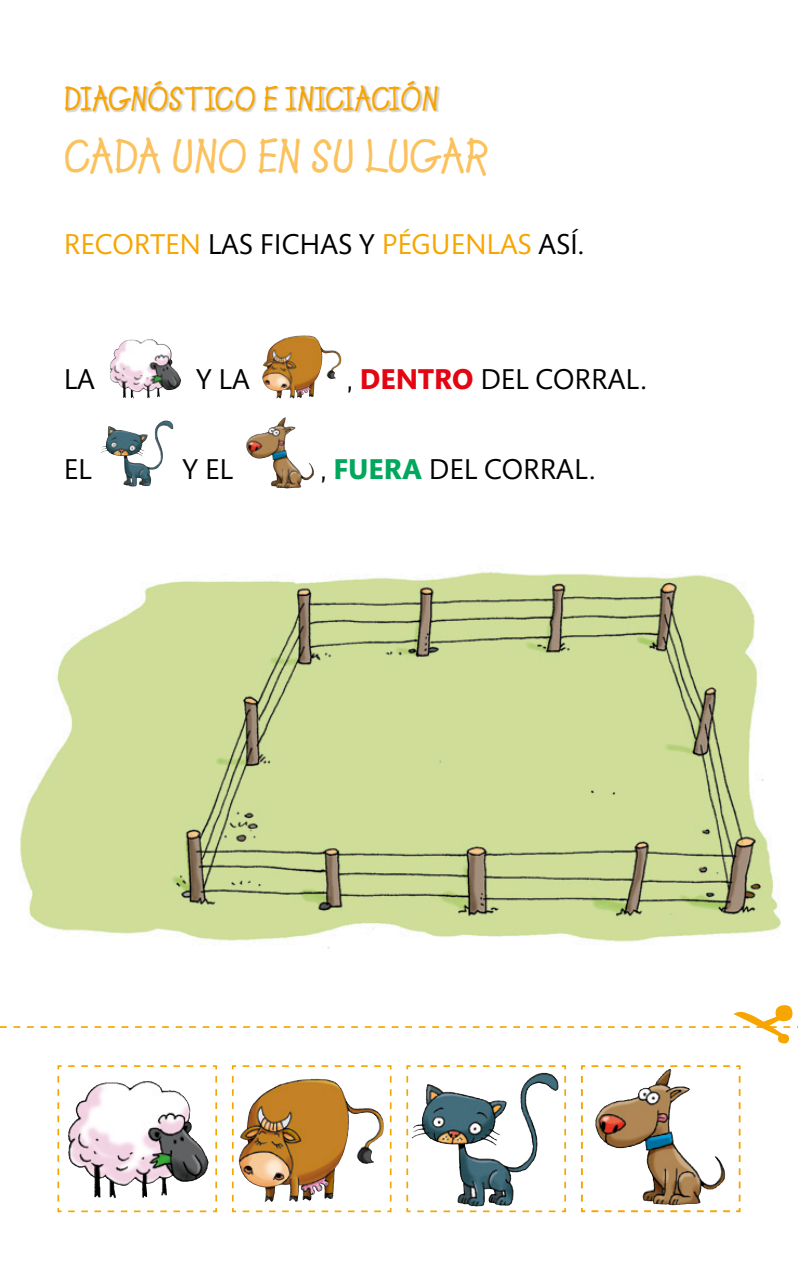
<style>
.page{position:relative;width:798px;height:1276px;background:#fff}
.page>*{position:absolute;margin:0;border:0;box-sizing:border-box;transform-origin:0 0}
.titulos{font:47.25px "Lemonade ICG Bold";color:#fbc15d}
.titulos-2{font:33.75px "Lemonade ICG Bold";color:#f7a500}
.consigna{font:29.25px "Mundo Sans Std";color:#000}
.consigna-2{font:29.25px "Mundo Sans Std";color:#f7a500}
.s1{color:#000}
.s2{font-weight:700;color:#e30612}
.s3{font-weight:700;color:#00a75c}
</style>
<div class="page">
<img style="left:110px;top:339px;width:38px;height:59px">
<img style="left:262px;top:335px;width:44px;height:53px">
<img style="left:127px;top:420px;width:38px;height:47px">
<img style="left:246px;top:418px;width:38px;height:51px">
<svg style="left:580px;top:1065px;width:161px;height:148px"></svg>
<svg style="left:57px;top:1065px;width:161px;height:148px"></svg>
<svg style="left:231px;top:1065px;width:161px;height:148px"></svg>
<svg style="left:406px;top:1065px;width:160px;height:148px"></svg>
<img style="left:465px;top:1072px;width:76px;height:95px">
<img style="left:68px;top:1081px;width:75px;height:116px">
<img style="left:595px;top:1069px;width:73px;height:91px">
<img style="left:238px;top:1078px;width:82px;height:101px">
<svg style="left:777px;top:1033px;width:12px;height:11px"></svg>
<svg style="left:774px;top:1004px;width:18px;height:17px"></svg>
<svg style="left:0;top:1011px;width:793px;height:27px"></svg>
<img style="left:20px;top:572px;width:761px;height:377px">
<div style="left:66px;top:81px;width:375px;height:32px;background:#000;opacity:.2"></div>
<p class="titulos-2" style="left:64px;top:78px;width:376px">DIAGNÓSTICO E INICIACIÓN</p>
<p class="titulos" style="left:64px;top:129px;width:426px">CADA UNO EN SU LUGAR</p>
<p class="consigna-2" style="left:64px;top:229px;width:522px">RECORTEN <span class="s1">LAS FICHAS Y</span> PÉGUENLAS <span class="s1">ASÍ.</span></p>
<p class="consigna" style="left:64px;top:364px;width:33px">LA</p>
<p class="consigna" style="left:196px;top:364px;width:55px">Y LA</p>
<p class="consigna" style="left:347px;top:364px;width:301px">, <span class="s2">DENTRO</span> DEL CORRAL.</p>
<p class="consigna" style="left:64px;top:454px;width:29px">EL</p>
<p class="consigna" style="left:182px;top:454px;width:52px">Y EL</p>
<p class="consigna" style="left:320px;top:454px;width:276px">, <span class="s3">FUERA</span> DEL CORRAL.</p>
</div>
